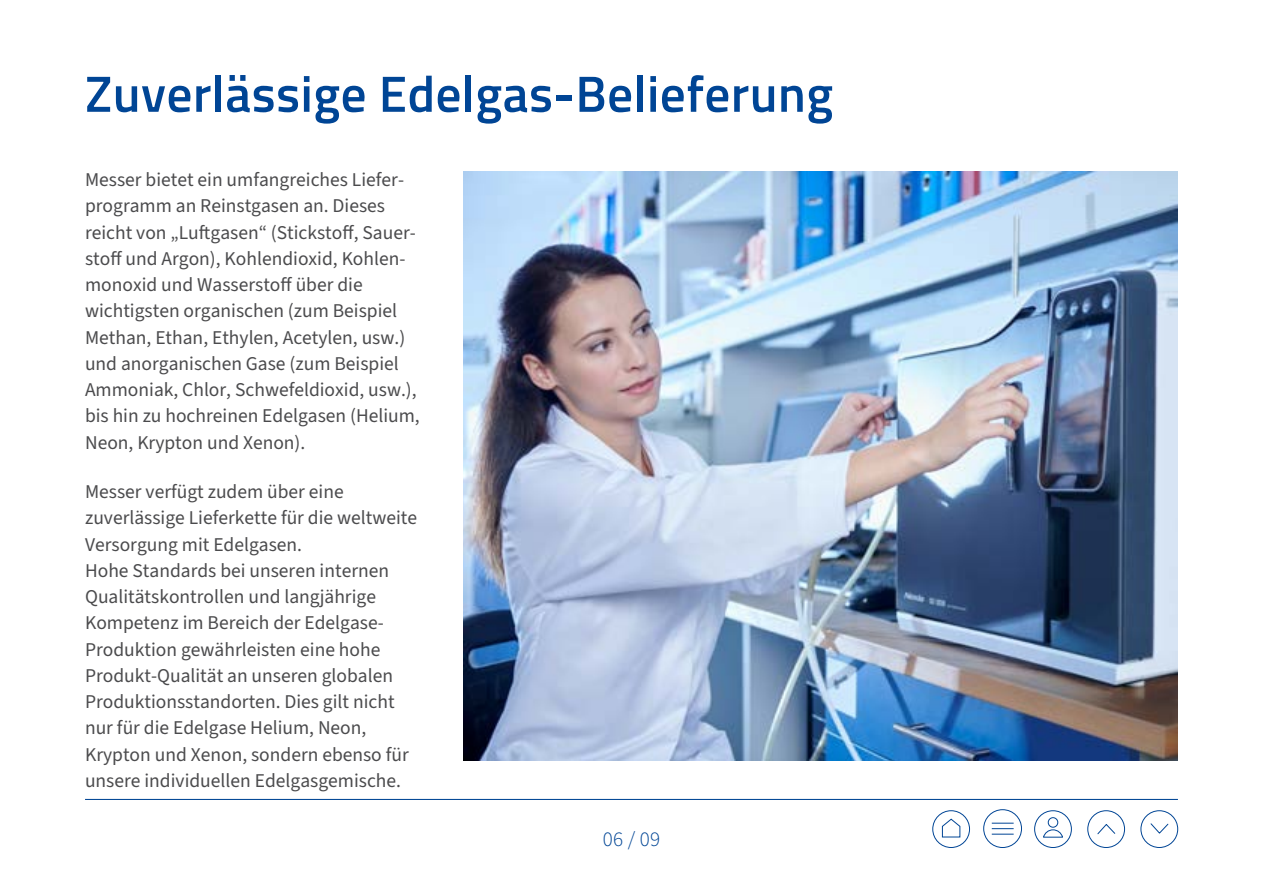
<style>
.page{position:relative;width:1263px;height:893px;background:#fff}
.page>*{position:absolute;margin:0;border:0;box-sizing:border-box;transform-origin:0 0}
.t1{font:600 51px "Titillium Web";letter-spacing:.01em;color:#004595}
.t2{font:300 21px "Source Sans 3";color:#004595}
.t3{font:19.5px/26.2px "Source Sans 3";color:#4b4b4d}
</style>
<div class="page">
<hr style="left:85px;top:799px;width:1093px;height:1px;background:#004595">
<div style="left:1034px;top:810px;width:37px;height:38px;border:1px solid #004595;border-radius:50%"></div>
<div style="left:1048px;top:817px;width:10px;height:11px;border:1px solid #004595;border-radius:50%"></div>
<svg style="left:1043px;top:829px;width:20px;height:9px"></svg>
<svg style="left:1097px;top:824px;width:19px;height:11px"></svg>
<div style="left:1087px;top:810px;width:38px;height:38px;border:1px solid #004595;border-radius:50%"></div>
<svg style="left:1150px;top:823px;width:19px;height:11px"></svg>
<div style="left:1141px;top:810px;width:37px;height:38px;border:1px solid #004595;border-radius:50%"></div>
<img style="left:463px;top:172px;width:715px;height:588px">
<svg style="left:941px;top:818px;width:20px;height:20px"></svg>
<div style="left:932px;top:810px;width:38px;height:38px;border:1px solid #004595;border-radius:50%"></div>
<div style="left:983px;top:809px;width:39px;height:39px;border:1px solid #004595;border-radius:50%"></div>
<svg style="left:992px;top:823px;width:22px;height:12px"></svg>
<h1 class="t1" style="left:85px;top:56px;width:749px">Zuverlässige Edelgas-Belieferung</h1>
<p class="t3" style="left:85px;top:167px;width:336px">Messer bietet ein umfangreiches Liefer&shy;programm an Reinstgasen an. Dieses reicht von „Luftgasen“ (Stickstoff, Sauer&shy;stoff und Argon), Kohlendioxid, Kohlen&shy;monoxid und Wasserstoff über die wichtigsten organischen (zum Beispiel Methan, Ethan, Ethylen, Acetylen, usw.) und anorganischen Gase (zum Beispiel Ammoniak, Chlor, Schwefeldioxid, usw.), bis hin zu hochreinen Edelgasen (Helium, Neon, Krypton und Xenon).</p>
<p class="t3" style="left:85px;top:479px;width:334px">Messer verfügt zudem über eine zuverlässige Lieferkette für die weltweite Versorgung mit Edelgasen.<br>Hohe Standards bei unseren internen Qualitätskontrollen und langjährige Kompetenz im Bereich der Edelgase-Produktion gewährleisten eine hohe Produkt-Qualität an unseren globalen Produktionsstandorten. Dies gilt nicht nur für die Edelgase Helium, Neon, Krypton und Xenon, sondern ebenso für unsere individuellen Edelgasgemische.</p>
<p class="t2" style="left:603px;top:826px;width:59px">06 / 09</p>
</div>
